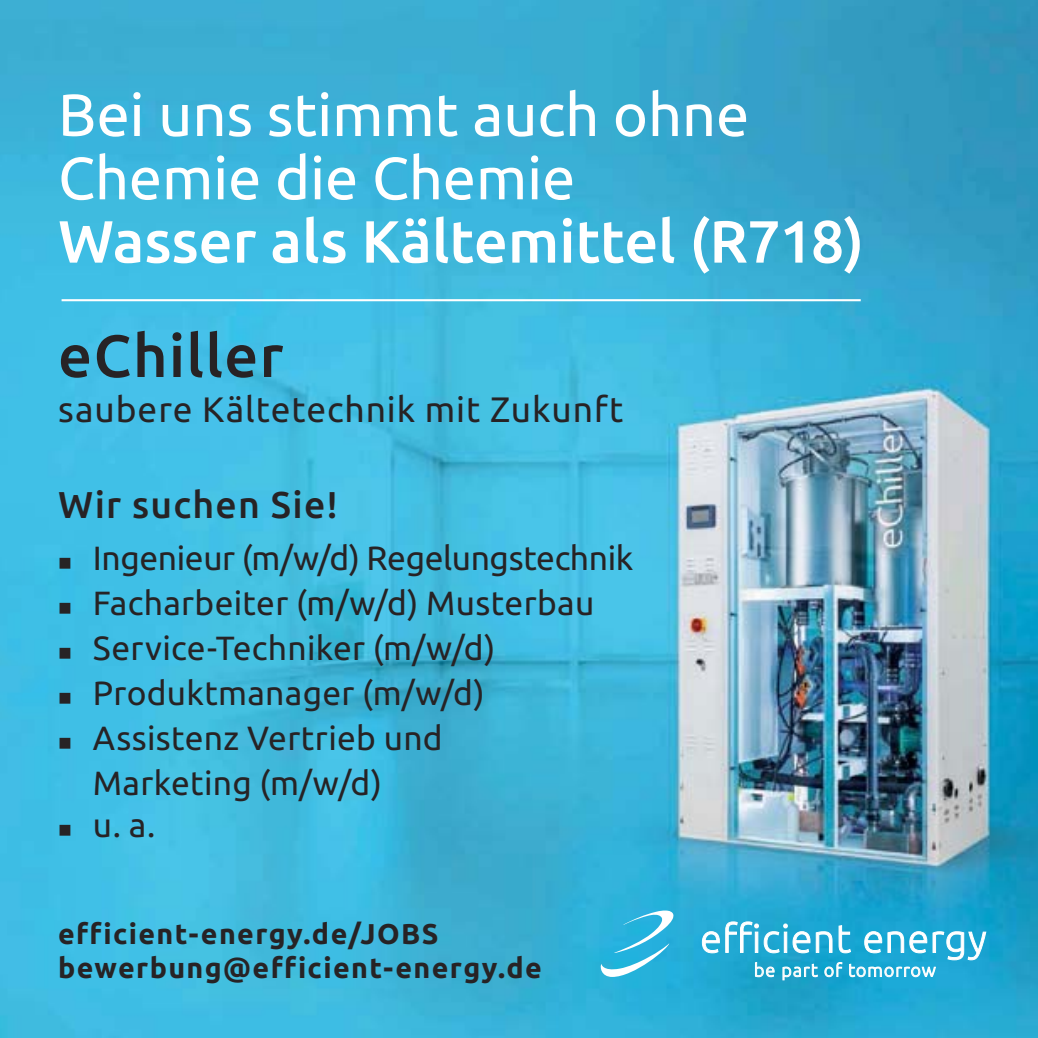
<style>
.page{position:relative;width:1038px;height:1038px;background:#fff}
.page>*{position:absolute;margin:0;border:0;box-sizing:border-box;transform-origin:0 0}
.t1{font:59.5px/63.4px "Ubuntu";color:#fff}
.t2{font:500 59.5px "Ubuntu";color:#fff}
.t3{font:500 59.5px "Ubuntu";letter-spacing:.02em;color:#272325}
.t4{font:500 37.45px "Ubuntu";letter-spacing:.035em;color:#272325}
.t5{font:35.35px "Ubuntu";letter-spacing:.025em;color:#272325}
.t6{font:33.6px/44.4px "Ubuntu";letter-spacing:.01em;color:#272325}
.t7{font:700 28.7px/33.2px "Ubuntu";letter-spacing:.05em;color:#272325}
</style>
<div class="page">
<img style="left:0;top:0;width:1038px;height:1038px">
<svg style="left:600px;top:910px;width:75px;height:67px"></svg>
<svg style="left:701px;top:921px;width:286px;height:60px"></svg>
<hr style="left:62px;top:299px;width:799px;height:2px;background:#fff">
<svg style="left:60px;top:558px;width:31px;height:13px"></svg>
<svg style="left:60px;top:603px;width:10px;height:11px"></svg>
<svg style="left:60px;top:648px;width:10px;height:11px"></svg>
<svg style="left:60px;top:693px;width:10px;height:11px"></svg>
<svg style="left:60px;top:738px;width:31px;height:13px"></svg>
<svg style="left:60px;top:825px;width:10px;height:11px"></svg>
<h1 class="t1" style="left:58px;top:87px;width:693px">Bei uns stimmt auch ohne<br>Chemie die Chemie</h1>
<h1 class="t2" style="left:58px;top:207px;width:808px">Wasser als Kältemittel (R718)</h1>
<h1 class="t3" style="left:58px;top:322px;width:227px">eChiller</h1>
<p class="t5" style="left:58px;top:394px;width:567px">saubere Kältetechnik mit Zukunft</p>
<p class="t4" style="left:58px;top:483px;width:281px">Wir suchen Sie!</p>
<p class="t6" style="left:93px;top:538px;width:542px">Ingenieur (m/w/d) Regelungstechnik<br>Facharbeiter (m/w/d) Musterbau<br>Service-Techniker (m/w/d)<br>Produktmanager (m/w/d)<br>Assistenz Vertrieb und<br>Marketing (m/w/d)<br>u. a.</p>
<p class="t7" style="left:58px;top:919px;width:485px">efficient-energy.de/JOBS bewerbung@efficient-energy.de</p>
</div>
